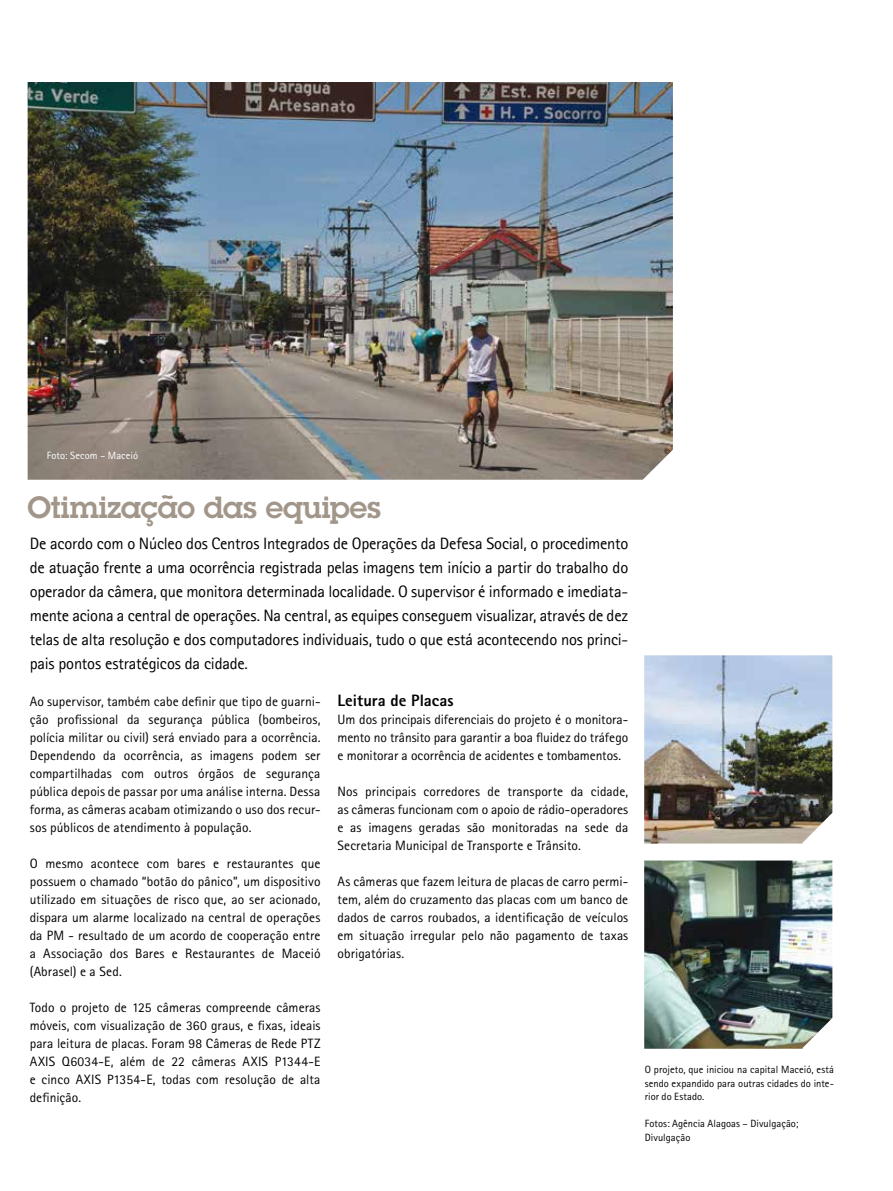
<style>
.page{position:relative;width:893px;height:1191px;background:#fff}
.page>*{position:absolute;margin:0;border:0;box-sizing:border-box;transform-origin:0 0}
.t1{font:600 30px "Lubalin Graph ECG";letter-spacing:-.005em;color:#a19689}
.t2{font:16.5px/24px "Agfa Rotis Sans Serif";letter-spacing:-.015em;color:#000;text-align:justify}
.t3{font:800 16.5px "Rotis Sans Serif Pro";color:#000}
.t4{font:13.5px/18px "Rotis Sans Serif Pro";letter-spacing:.005em;color:#000;text-align:justify}
.t5{font:10.5px/13.5px "Rotis Sans Serif Pro";letter-spacing:.005em;color:#000;text-align:justify}
.t6{font:10.5px "Rotis Sans Serif Pro";letter-spacing:.005em;color:#fff}
</style>
<div class="page">
<img style="left:644px;top:655px;width:188px;height:188px">
<img style="left:644px;top:860px;width:188px;height:188px">
<img style="left:28px;top:82px;width:645px;height:398px">
<p class="t6" style="left:47px;top:449px;width:93px">Foto: Secom – Maceió</p>
<h1 class="t1" style="left:28px;top:487px;width:355px">Otimização das equipes</h1>
<p class="t2" style="left:30px;top:531px;width:600px">De acordo com o Núcleo dos Centros Integrados de Operações da Defesa Social, o procedimento de atuação frente a uma ocorrência registrada pelas imagens tem início a partir do trabalho do operador da câmera, que monitora determinada localidade. O supervisor é informado e imediata&shy;mente aciona a central de operações. Na central, as equipes conseguem visualizar, através de dez telas de alta resolução e dos computadores individuais, tudo o que está acontecendo nos princi&shy;pais pontos estratégicos da cidade.</p>
<p class="t4" style="left:30px;top:692px;width:292px">Ao supervisor, também cabe definir que tipo de guarni&shy;ção profissional da segurança pública (bombeiros, polícia militar ou civil) será enviado para a ocorrência.<br>Dependendo da ocorrência, as imagens podem ser compartilhadas com outros órgãos de segurança pública depois de passar por uma análise interna. Dessa forma, as câmeras acabam otimizando o uso dos recur&shy;sos públicos de atendimento à população.</p>
<p class="t4" style="left:30px;top:854px;width:292px">O mesmo acontece com bares e restaurantes que possuem o chamado “botão do pânico”, um dispositivo utilizado em situações de risco que, ao ser acionado, dispara um alarme localizado na central de operações da PM - resultado de um acordo de cooperação entre a Associação dos Bares e Restaurantes de Maceió (Abrasel) e a Sed.</p>
<p class="t4" style="left:30px;top:998px;width:292px">Todo o projeto de 125 câmeras compreende câmeras móveis, com visualização de 360 graus, e fixas, ideais para leitura de placas. Foram 98 Câmeras de Rede PTZ AXIS Q6034-E, além de 22 câmeras AXIS P1344-E e cinco AXIS P1354-E, todas com resolução de alta definição.</p>
<p class="t3" style="left:338px;top:689px;width:117px">Leitura de Placas</p>
<p class="t4" style="left:338px;top:710px;width:292px">Um dos principais diferenciais do projeto é o monitora&shy;mento no trânsito para garantir a boa fluidez do tráfego e monitorar a ocorrência de acidentes e tombamentos.</p>
<p class="t4" style="left:338px;top:782px;width:292px">Nos principais corredores de transporte da cidade, as câmeras funcionam com o apoio de rádio-operadores e as imagens geradas são monitoradas na sede da Secretaria Municipal de Transporte e Trânsito.</p>
<p class="t4" style="left:338px;top:872px;width:292px">As câmeras que fazem leitura de placas de carro permi&shy;tem, além do cruzamento das placas com um banco de dados de carros roubados, a identificação de veículos em situação irregular pelo não pagamento de taxas obrigatórias.</p>
<p class="t5" style="left:645px;top:1062px;width:191px">O projeto, que iniciou na capital Maceió, está sendo expandido para outras cidades do inte&shy;rior do Estado.</p>
<p class="t5" style="left:645px;top:1116px;width:155px">Fotos: Agência Alagoas – Divulgação;<br>Divulgação</p>
</div>
